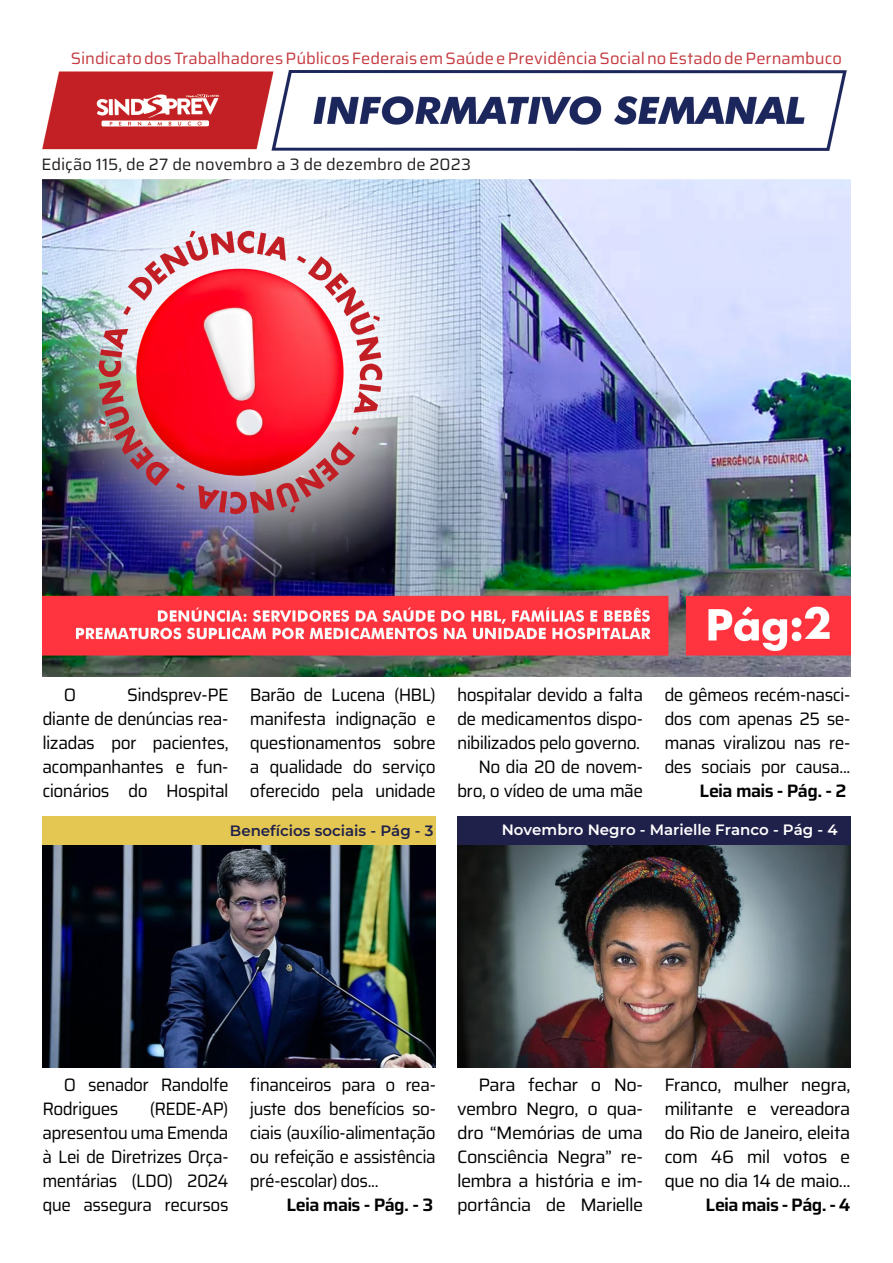
<style>
.page{position:relative;width:893px;height:1263px;background:#fff}
.page>*{position:absolute;margin:0;border:0;box-sizing:border-box;transform-origin:0 0}
.Matéria_-_Texto{font:100 18px/24px "Saira";letter-spacing:-.035em;color:#000;text-align:justify;scale:.96 1}
.Matéria_-_Texto-2{font:100 18px/24px "Saira";letter-spacing:-.035em;color:#000;text-align:justify}
.Matéria_-_Texto-3{font:100 18px/24px "Saira";letter-spacing:-.035em;color:#000;text-align:justify;scale:.95 1}
.Matéria_-_Texto-4{font:100 16.5px "Saira";color:#c53b41}
.Matéria_-_Texto-5{font:100 16.5px "Saira";letter-spacing:-.005em;color:#231f20}
.Matéria_-_Subtítulo{font:600 15px "Montserrat";color:#fff}
.Matéria_-_Subtítulo-2{font:600 15px "Montserrat";color:#20214b}
.s1{color:#fff}
</style>
<div class="page">
<img style="left:43px;top:70px;width:803px;height:80px">
<img style="left:43px;top:179px;width:807px;height:498px">
<div style="left:43px;top:816px;width:393px;height:29px;background:#e3c752"></div>
<img style="left:43px;top:845px;width:393px;height:222px">
<div style="left:457px;top:816px;width:393px;height:29px;background:#20214b"></div>
<img style="left:457px;top:845px;width:393px;height:222px">
<p class="Matéria_-_Texto-4" style="left:71px;top:45px;width:773px">Sindicato dos Trabalhadores Públicos Federais em Saúde e Previdência Social no Estado de Pernambuco</p>
<p class="Matéria_-_Texto-5" style="left:41px;top:151px;width:431px">Edição 115, de 27 de novembro a 3 de dezembro de 2023</p>
<p class="Matéria_-_Texto" style="left:43px;top:682px;width:195px;text-indent:85px">Sindsprev-PE diante de denúncias rea&shy;lizadas por pacientes, acompanhantes e fun&shy;cionários do Hospital</p>
<p class="Matéria_-_Texto" style="left:250px;top:682px;width:195px">Barão de Lucena (HBL) manifesta indignação e questionamentos sobre a qualidade do serviço oferecido pela unidade</p>
<p class="Matéria_-_Texto" style="left:457px;top:682px;width:195px">hospitalar devido a falta de medicamentos dispo&shy;nibilizados pelo governo.</p>
<p class="Matéria_-_Texto" style="left:64px;top:682px;width:14px">O</p>
<p class="Matéria_-_Texto" style="left:457px;top:754px;width:195px;text-align:right">No dia 20 de novem&shy;bro, o vídeo de uma mãe</p>
<p class="Matéria_-_Texto" style="left:664px;top:682px;width:195px">de gêmeos recém-nasci&shy;dos com apenas 25 se&shy;manas viralizou nas re&shy;des sociais por causa... <span class="s1">..........</span>Leia mais - Pág. - 2</p>
<p class="Matéria_-_Subtítulo-2" style="left:230px;top:820px;width:205px">Benefícios sociais - Pág - 3</p>
<p class="Matéria_-_Subtítulo" style="left:502px;top:819px;width:337px">Novembro Negro - Marielle Franco - Pág - 4</p>
<p class="Matéria_-_Texto-3" style="left:43px;top:1072px;width:197px;text-indent:21px">O senador Randolfe<br>Rodrigues</p>
<p class="Matéria_-_Texto-3" style="left:43px;top:1096px;width:197px;text-indent:107px">(REDE-AP) apresentou uma Emenda à Lei de Diretrizes Orça&shy;mentárias (LDO) 2024 que assegura recursos</p>
<p class="Matéria_-_Texto-3" style="left:250px;top:1072px;width:197px">financeiros para o rea&shy;juste dos benefícios so&shy;ciais (auxílio-alimentação ou refeição e assistência pré-escolar) dos...</p>
<p class="Matéria_-_Texto-2" style="left:287px;top:1192px;width:148px">Leia mais - Pág. - 3</p>
<p class="Matéria_-_Texto-2" style="left:457px;top:1072px;width:188px;text-indent:21px">Para fechar o No&shy;vembro Negro, o qua&shy;dro “Memórias de uma Consciência Negra” re&shy;lembra a história e im&shy;portância de Marielle</p>
<p class="Matéria_-_Texto-2" style="left:664px;top:1072px;width:188px;text-align:right">Franco, mulher negra, militante e vereadora do Rio de Janeiro, eleita com 46 mil votos e que no dia 14 de maio...<br>Leia mais - Pág. - 4</p>
</div>
